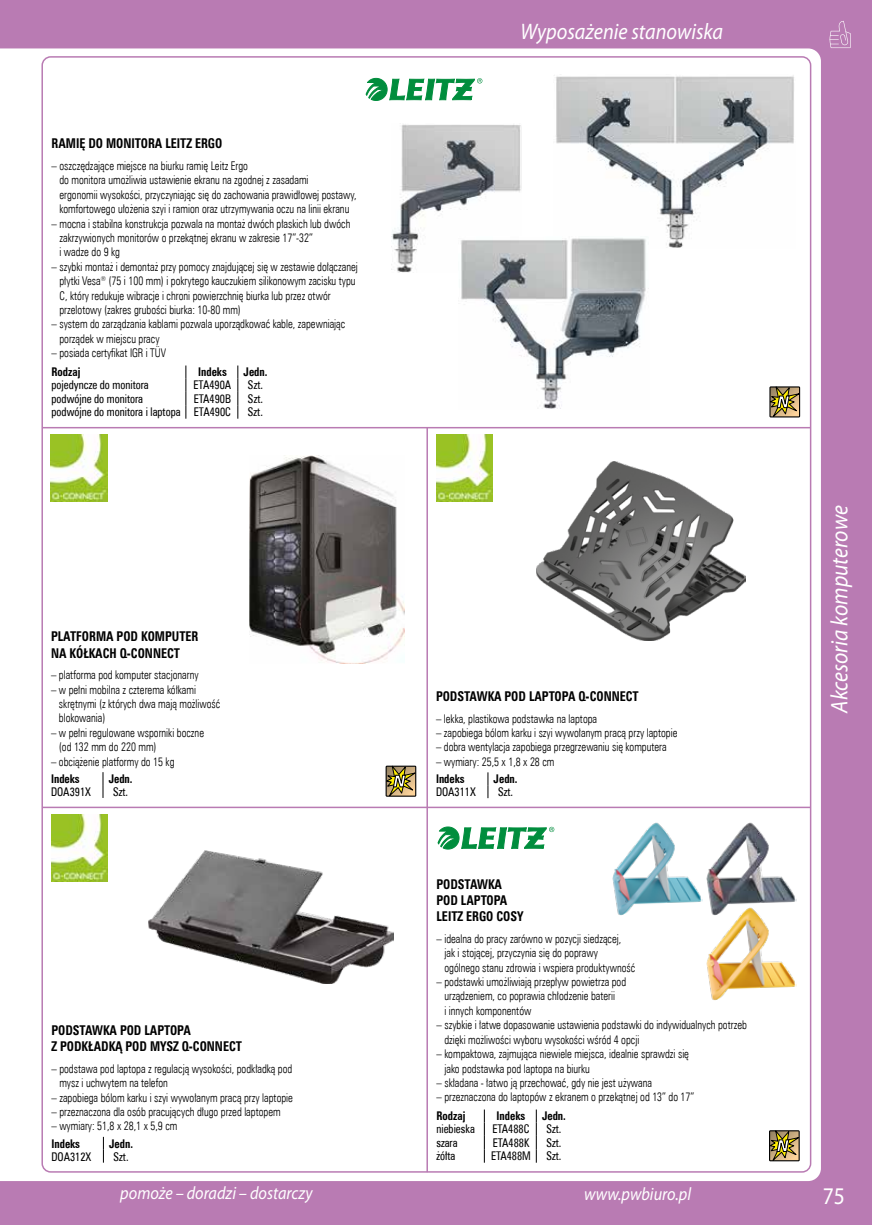
<style>
.page{position:relative;width:872px;height:1225px;background:#b97bb3}
.page>*{position:absolute;margin:0;border:0;box-sizing:border-box;transform-origin:0 0}
.t1{font:italic 24px "Myriad Pro";color:#fff;scale:.9 1}
.t2{font:24px "Myriad Pro";color:#fff;scale:.9 1}
.t3{font:italic 22.5px "Myriad Pro";color:#fff;scale:.9 1}
.t4{font:italic 18px "Myriad Pro";color:#fff;scale:.9 1}
.t5{font:13.5px/16.2px "Zurich Cn EU Bold";color:#000;scale:.9 1}
.t6{font:12px/14.4px "Zurich Lt Cn EU Normal";color:#000;scale:.9 1}
.t7{font:12px "Zurich Cn EU Normal";color:#000;scale:.9 1}
.t8{font:12px "Zurich Cn EU Bold";color:#000;scale:.9 1}
</style>
<div class="page">
<div style="left:0;top:48px;width:821px;height:1133px;background:#fff"></div>
<svg style="left:829px;top:21px;width:21px;height:27px"></svg>
<hr style="left:42px;top:427px;width:769px;height:1px;background:#b97bb3">
<hr style="left:42px;top:806px;width:769px;height:2px;background:#b97bb3">
<hr style="left:426px;top:427px;width:2px;height:745px;background:#b97bb3">
<svg style="left:103px;top:772px;width:1px;height:26px"></svg>
<svg style="left:488px;top:772px;width:1px;height:26px"></svg>
<svg style="left:103px;top:1136px;width:1px;height:26px"></svg>
<img style="left:51px;top:435px;width:56px;height:67px">
<img style="left:436px;top:435px;width:56px;height:67px">
<img style="left:51px;top:814px;width:56px;height:67px">
<img style="left:537px;top:461px;width:208px;height:179px">
<img style="left:149px;top:850px;width:244px;height:133px">
<img style="left:249px;top:455px;width:155px;height:208px">
<img style="left:391px;top:123px;width:131px;height:149px">
<img style="left:554px;top:75px;width:241px;height:173px">
<img style="left:458px;top:236px;width:191px;height:174px">
<img style="left:611px;top:821px;width:92px;height:94px">
<img style="left:705px;top:821px;width:91px;height:85px">
<img style="left:705px;top:906px;width:91px;height:94px">
<svg style="left:186px;top:365px;width:1px;height:54px"></svg>
<svg style="left:237px;top:365px;width:1px;height:54px"></svg>
<svg style="left:484px;top:1109px;width:1px;height:53px"></svg>
<svg style="left:536px;top:1109px;width:1px;height:53px"></svg>
<svg style="left:767px;top:383px;width:36px;height:38px"></svg>
<svg style="left:385px;top:765px;width:31px;height:32px"></svg>
<svg style="left:768px;top:1130px;width:32px;height:31px"></svg>
<div style="left:365px;top:78px;width:22px;height:22px;background:#fff;border-radius:50%"></div>
<svg style="left:366px;top:78px;width:116px;height:24px;background:#80c69e"></svg>
<div style="left:437px;top:827px;width:22px;height:22px;background:#fff;border-radius:50%"></div>
<svg style="left:438px;top:827px;width:116px;height:23px;background:#79c399"></svg>
<p class="t5" style="left:52px;top:136px;width:191px">RAMIĘ DO MONITORA LEITZ ERGO</p>
<p class="t6" style="left:59px;top:158px;width:332px;text-indent:-8px">– oszczędzające miejsce na biurku ramię Leitz Ergo<br>do monitora umożliwia ustawienie ekranu na zgodnej z zasadami<br>ergonomii wysokości, przyczyniając się do zachowania prawidłowej postawy, komfortowego ułożenia szyi i ramion oraz utrzymywania oczu na linii ekranu</p>
<p class="t6" style="left:59px;top:216px;width:325px;text-indent:-8px">– mocna i stabilna konstrukcja pozwala na montaż dwóch płaskich lub dwóch zakrzywionych monitorów o przekątnej ekranu w zakresie 17”-32”<br>i wadze do 9 kg</p>
<p class="t6" style="left:59px;top:259px;width:333px;text-indent:-8px">– szybki montaż i demontaż przy pomocy znajdującej się w zestawie dołączanej płytki Vesa<sup>®</sup> (75 i 100 mm) i pokrytego kauczukiem silikonowym zacisku typu C, który redukuje wibracje i chroni powierzchnię biurka lub przez otwór przelotowy (zakres grubości biurka: 10-80 mm)</p>
<p class="t6" style="left:59px;top:317px;width:319px;text-indent:-8px">– system do zarządzania kablami pozwala uporządkować kable, zapewniając porządek w miejscu pracy</p>
<p class="t6" style="left:52px;top:346px;width:129px">– posiada certyfikat IGR i TÜV</p>
<p class="t8" style="left:52px;top:364px;width:33px">Rodzaj</p>
<p class="t8" style="left:198px;top:364px;width:33px">Indeks</p>
<p class="t8" style="left:243px;top:364px;width:28px">Jedn.</p>
<p class="t7" style="left:52px;top:377px;width:109px">pojedyncze do monitora</p>
<p class="t7" style="left:194px;top:377px;width:43px">ETA490A</p>
<p class="t7" style="left:248px;top:377px;width:18px">Szt.</p>
<p class="t7" style="left:52px;top:391px;width:103px">podwójne do monitora</p>
<p class="t7" style="left:194px;top:391px;width:43px">ETA490B</p>
<p class="t7" style="left:248px;top:391px;width:18px">Szt.</p>
<p class="t7" style="left:52px;top:404px;width:201px">podwójne do monitora i laptopa ETA490C</p>
<p class="t7" style="left:248px;top:404px;width:18px">Szt.</p>
<h2 class="t3" style="left:520px;top:18px;width:227px">Wyposażenie stanowiska</h2>
<p class="t5" style="left:51px;top:628px;width:165px">PLATFORMA POD KOMPUTER<br>NA KÓŁKACH Q-CONNECT</p>
<p class="t6" style="left:51px;top:667px;width:166px">– platforma pod komputer stacjonarny</p>
<p class="t6" style="left:59px;top:682px;width:181px;text-indent:-8px">– w pełni mobilna z czterema kółkami skrętnymi (z których dwa mają możliwość blokowania)</p>
<p class="t6" style="left:59px;top:725px;width:163px;text-indent:-8px">– w pełni regulowane wsporniki boczne (od 132 mm do 220 mm)</p>
<p class="t6" style="left:51px;top:754px;width:139px">– obciążenie platformy do 15 kg</p>
<p class="t8" style="left:51px;top:771px;width:33px">Indeks</p>
<p class="t8" style="left:109px;top:771px;width:28px">Jedn.</p>
<p class="t7" style="left:51px;top:784px;width:46px">DOA391X</p>
<p class="t7" style="left:113px;top:784px;width:18px">Szt.</p>
<p class="t5" style="left:51px;top:1022px;width:213px">PODSTAWKA POD LAPTOPA<br>Z PODKŁADKĄ POD MYSZ Q-CONNECT</p>
<p class="t6" style="left:59px;top:1061px;width:260px;text-indent:-8px">– podstawa pod laptopa z regulacją wysokości, podkładką pod mysz i uchwytem na telefon</p>
<p class="t6" style="left:51px;top:1090px;width:270px">– zapobiega bólom karku i szyi wywołanym pracą przy laptopie</p>
<p class="t6" style="left:51px;top:1104px;width:256px">– przeznaczona dla osób pracujących długo przed laptopem</p>
<p class="t6" style="left:51px;top:1118px;width:141px">– wymiary: 51,8 x 28,1 x 5,9 cm</p>
<p class="t8" style="left:51px;top:1136px;width:33px">Indeks</p>
<p class="t8" style="left:109px;top:1136px;width:28px">Jedn.</p>
<p class="t7" style="left:51px;top:1149px;width:46px">DOA312X</p>
<p class="t7" style="left:114px;top:1149px;width:18px">Szt.</p>
<p class="t5" style="left:436px;top:688px;width:227px">PODSTAWKA POD LAPTOPA Q-CONNECT</p>
<p class="t6" style="left:436px;top:711px;width:181px">– lekka, plastikowa podstawka na laptopa</p>
<p class="t6" style="left:436px;top:725px;width:270px">– zapobiega bólom karku i szyi wywołanym pracą przy laptopie</p>
<p class="t6" style="left:436px;top:740px;width:258px">– dobra wentylacja zapobiega przegrzewaniu się komputera</p>
<p class="t6" style="left:436px;top:754px;width:133px">– wymiary: 25,5 x 1,8 x 28 cm</p>
<p class="t8" style="left:436px;top:771px;width:33px">Indeks</p>
<p class="t8" style="left:493px;top:771px;width:28px">Jedn.</p>
<p class="t7" style="left:436px;top:784px;width:46px">DOA311X</p>
<p class="t7" style="left:498px;top:784px;width:18px">Szt.</p>
<p class="t5" style="left:436px;top:876px;width:98px">PODSTAWKA<br>POD LAPTOPA<br>LEITZ ERGO COSY</p>
<p class="t6" style="left:444px;top:931px;width:214px;text-indent:-8px">– idealna do pracy zarówno w pozycji siedzącej,<br>jak i stojącej, przyczynia się do poprawy ogólnego stanu zdrowia i wspiera produktywność</p>
<p class="t6" style="left:444px;top:974px;width:203px;text-indent:-8px">– podstawki umożliwiają przepływ powietrza pod urządzeniem, co poprawia chłodzenie baterii<br>i innych komponentów</p>
<p class="t6" style="left:444px;top:1017px;width:338px;text-indent:-8px">– szybkie i łatwe dopasowanie ustawienia podstawki do indywidualnych potrzeb dzięki możliwości wyboru wysokości wśród 4 opcji</p>
<p class="t6" style="left:444px;top:1046px;width:273px;text-indent:-8px">– kompaktowa, zajmująca niewiele miejsca, idealnie sprawdzi się jako podstawka pod laptopa na biurku</p>
<p class="t6" style="left:436px;top:1075px;width:241px">– składana - łatwo ją przechować, gdy nie jest używana</p>
<p class="t6" style="left:436px;top:1089px;width:288px">– przeznaczona do laptopów z ekranem o przekątnej od 13” do 17”</p>
<p class="t8" style="left:436px;top:1108px;width:33px">Rodzaj</p>
<p class="t8" style="left:496px;top:1108px;width:33px">Indeks</p>
<p class="t8" style="left:542px;top:1108px;width:28px">Jedn.</p>
<p class="t7" style="left:436px;top:1121px;width:44px">niebieska</p>
<p class="t7" style="left:492px;top:1121px;width:43px">ETA488C</p>
<p class="t7" style="left:546px;top:1121px;width:18px">Szt.</p>
<p class="t7" style="left:436px;top:1135px;width:25px">szara</p>
<p class="t7" style="left:493px;top:1135px;width:42px">ETA488K</p>
<p class="t7" style="left:546px;top:1135px;width:18px">Szt.</p>
<p class="t7" style="left:436px;top:1148px;width:23px">żółta</p>
<p class="t7" style="left:491px;top:1148px;width:46px">ETA488M</p>
<p class="t7" style="left:546px;top:1148px;width:18px">Szt.</p>
<h3 class="t4" style="left:120px;top:1181px;width:215px">pomoże – doradzi – dostarczy</h3>
<h3 class="t4" style="left:584px;top:1182px;width:120px">www.pwbiuro.pl</h3>
<h1 class="t1" style="left:824px;top:712px;width:232px;rotate:-90deg">Akcesoria komputerowe</h1>
<h1 class="t2" style="left:822px;top:1180px;width:26px">75</h1>
</div>
